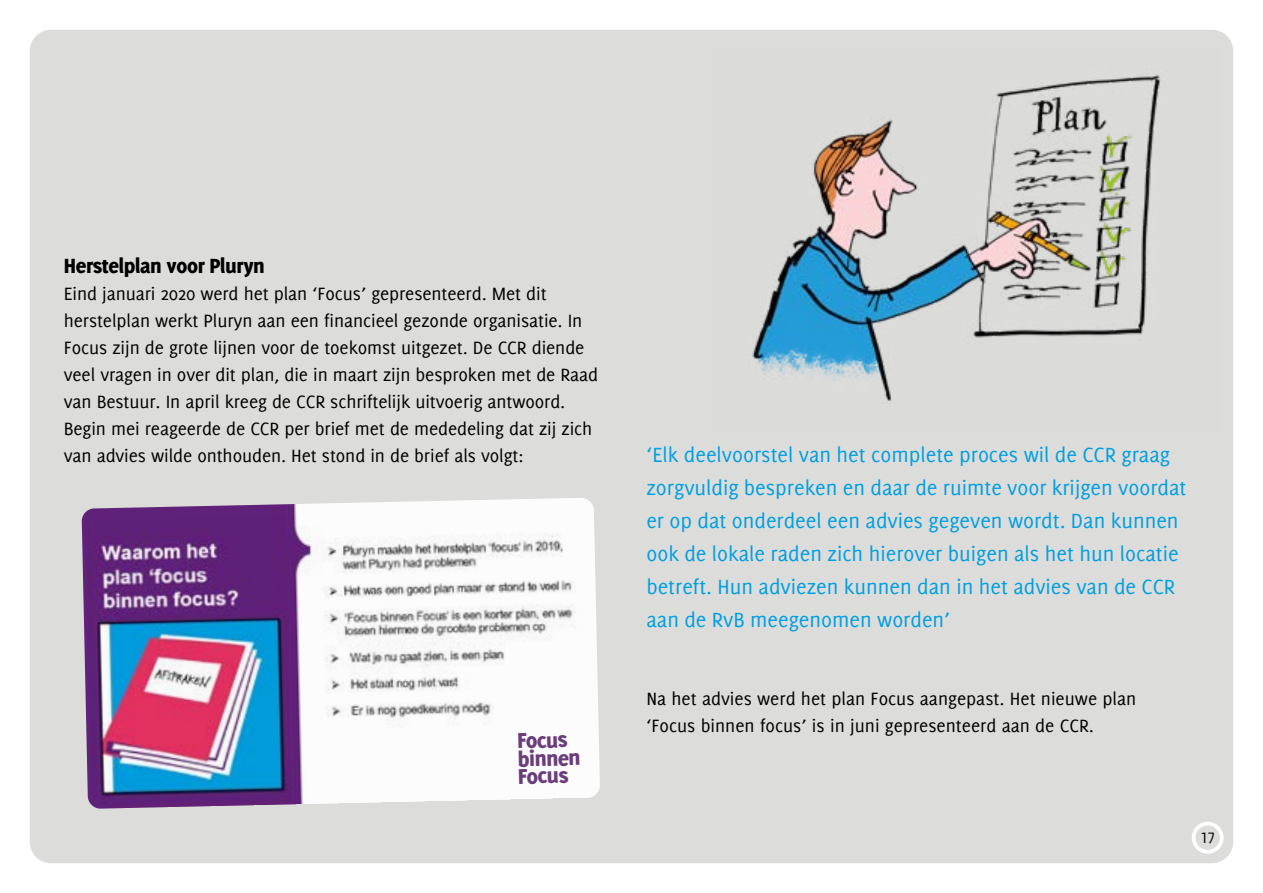
<style>
.page{position:relative;width:1263px;height:893px;background:#fff}
.page>*{position:absolute;margin:0;border:0;box-sizing:border-box;transform-origin:0 0}
.t1{font:800 23.55px/17.9px "Delicious";color:#6a3d7b}
.t2{font:22.5px/33px "Delicious";color:#009fe0}
.t3{font:800 22.5px "Delicious";letter-spacing:-.015em;color:#000}
.t4{font:19.5px/27px "Delicious";letter-spacing:-.005em;color:#000}
.t5{font:16.5px "Delicious Small Caps";color:#000}
</style>
<div class="page">
<div style="left:30px;top:30px;width:1203px;height:833px;background:#dcdcdb;border-radius:21px"></div>
<img style="left:82px;top:498px;width:518px;height:311px">
<img style="left:752px;top:74px;width:409px;height:327px">
<div style="left:1192px;top:822px;width:32px;height:32px;border:4px solid #fff;border-radius:50%"></div>
<p class="t3" style="left:64px;top:252px;width:203px">Herstelplan voor Pluryn</p>
<p class="t4" style="left:64px;top:280px;width:536px">Eind januari 2020 werd het plan ‘Focus’ gepresenteerd. Met dit herstelplan werkt Pluryn aan een financieel gezonde organisatie. In Focus zijn de grote lijnen voor de toekomst uitgezet. De CCR diende veel vragen in over dit plan, die in maart zijn besproken met de Raad van Bestuur. In april kreeg de CCR schriftelijk uitvoerig antwoord.<br>Begin mei reageerde de CCR per brief met de mededeling dat zij zich van advies wilde onthouden. Het stond in de brief als volgt:</p>
<p class="t1" style="left:517px;top:731px;width:64px;rotate:-1deg">Focus binnen<br>Focus</p>
<p class="t2" style="left:646px;top:438px;width:541px">‘Elk deelvoorstel van het complete proces wil de CCR graag zorgvuldig bespreken en daar de ruimte voor krijgen voordat er op dat onderdeel een advies gegeven wordt. Dan kunnen ook de lokale raden zich hierover buigen als het hun locatie betreft. Hun adviezen kunnen dan in het advies van de CCR aan de RvB meegenomen worden’</p>
<p class="t4" style="left:646px;top:685px;width:491px">Na het advies werd het plan Focus aangepast. Het nieuwe plan ‘Focus binnen focus’ is in juni gepresenteerd aan de CCR.</p>
<p class="t5" style="left:1200px;top:827px;width:16px">17</p>
</div>
